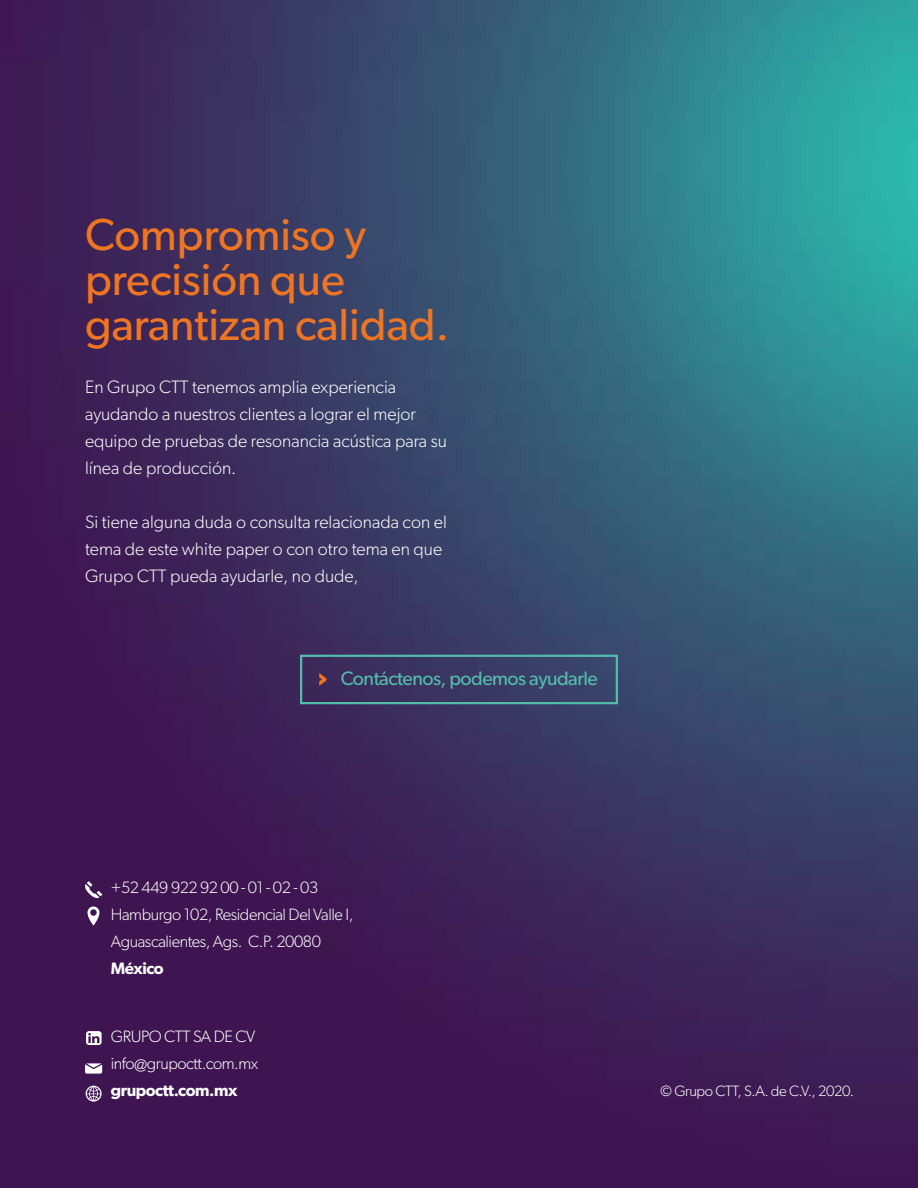
<style>
.page{position:relative;width:918px;height:1188px;background:#fff}
.page>*{position:absolute;margin:0;border:0;box-sizing:border-box;transform-origin:0 0}
.t1{font:45px/45px "Gibson";color:#ee7523}
.t2{font:19.5px "Gibson";letter-spacing:-.025em;color:#53bbad}
.t3{font:300 18px/27px "Gibson";color:#fff}
.t4{font:300 16.5px/27px "Gibson";letter-spacing:-.025em;color:#fff}
.t5{font:600 16.5px "Gibson";letter-spacing:-.025em;color:#fff}
.t6{font:300 15px "Gibson";letter-spacing:-.025em;color:#fff}
</style>
<div class="page">
<img style="left:0;top:0;width:918px;height:1188px">
<div style="left:300px;top:655px;width:318px;height:49px;border:2px solid #53bbad"></div>
<svg style="left:319px;top:673px;width:7px;height:13px"></svg>
<svg style="left:86px;top:1086px;width:16px;height:16px"></svg>
<svg style="left:85px;top:1063px;width:17px;height:11px"></svg>
<svg style="left:87px;top:907px;width:12px;height:19px"></svg>
<svg style="left:85px;top:881px;width:17px;height:17px"></svg>
<svg style="left:86px;top:1031px;width:16px;height:14px"></svg>
<h1 class="t1" style="left:85px;top:212px;width:366px">Compromiso y precisión que garantizan calidad.</h1>
<p class="t3" style="left:85px;top:373px;width:363px">En Grupo CTT tenemos amplia experiencia ayudando a nuestros clientes a lograr el mejor equipo de pruebas de resonancia acústica para su línea de producción.</p>
<p class="t3" style="left:85px;top:508px;width:363px">Si tiene alguna duda o consulta relacionada con el tema de este white paper o con otro tema en que<br>Grupo CTT pueda ayudarle, no dude,</p>
<p class="t2" style="left:341px;top:667px;width:259px">Contáctenos, podemos ayudarle</p>
<p class="t4" style="left:111px;top:874px;width:244px">+52 449 922 92 00 - 01 - 02 - 03<br>Hamburgo 102, Residencial Del Valle I,<br>Aguascalientes, Ags. C.P. 20080</p>
<p class="t5" style="left:111px;top:959px;width:54px">México</p>
<p class="t4" style="left:111px;top:1023px;width:149px">GRUPO CTT SA DE CV info@grupoctt.com.mx</p>
<p class="t5" style="left:111px;top:1081px;width:128px">grupoctt.com.mx</p>
<p class="t6" style="left:660px;top:1082px;width:196px">© Grupo CTT, S.A. de C.V., 2020.</p>
</div>
